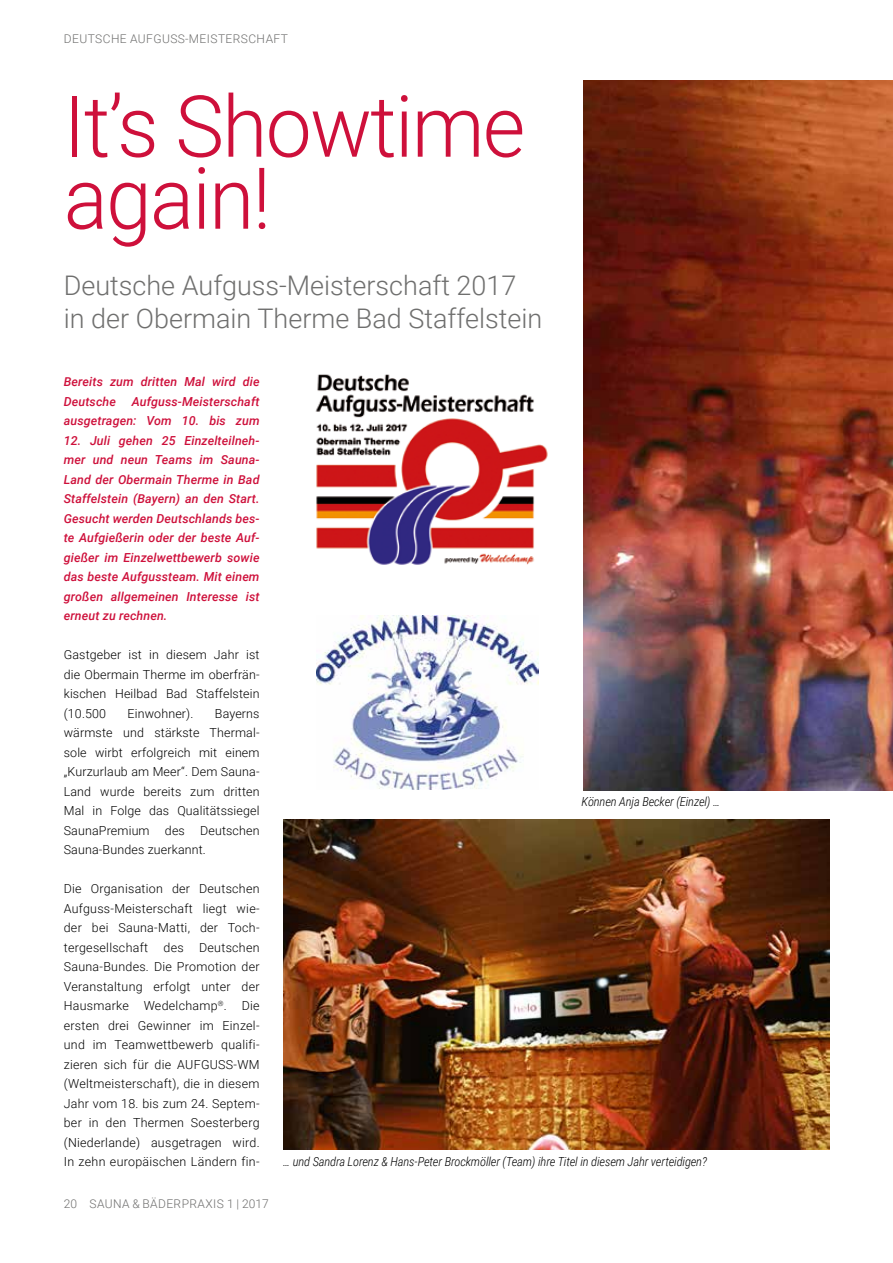
<style>
.page{position:relative;width:893px;height:1263px;background:#fff}
.page>*{position:absolute;margin:0;border:0;box-sizing:border-box;transform-origin:0 0}
.t1{font:300 85.5px/72px "Roboto";letter-spacing:-.02em;color:#ce103b;scale:.96 1}
.t2{font:300 27px/32.4px "Roboto";color:#6f6f6e}
.t3{font:300 12.45px/19.5px "Roboto";letter-spacing:.01em;color:#000;text-align:justify}
.t4{font:italic 500 12.45px/19.5px "Roboto";letter-spacing:.01em;color:#ce103b}
.t5{font:italic 300 12.45px "Roboto Condensed";letter-spacing:-.01em;color:#000}
.t6{font:300 12px "Roboto";letter-spacing:.035em;color:#6f6f6e}
</style>
<div class="page">
<img style="left:583px;top:81px;width:310px;height:710px">
<img style="left:283px;top:820px;width:546px;height:330px">
<img style="left:315px;top:374px;width:233px;height:191px">
<img style="left:317px;top:616px;width:221px;height:173px">
<p class="t6" style="left:64px;top:30px;width:226px">DEUTSCHE AUFGUSS-MEISTERSCHAFT</p>
<h1 class="t1" style="left:64px;top:87px;width:482px">It’s Showtime again!</h1>
<h2 class="t2" style="left:64px;top:268px;width:480px">Deutsche Aufguss-Meisterschaft 2017 in der Obermain Therme Bad Staffelstein</h2>
<p class="t4" style="left:64px;top:371px;width:197px">Bereits zum dritten Mal wird die<br>Deutsche</p>
<p class="t4" style="left:64px;top:391px;width:197px;text-align:right">Aufguss-Meisterschaft ausgetragen: Vom 10. bis zum</p>
<p class="t4" style="left:64px;top:430px;width:197px;text-align:justify">12. Juli gehen 25 Einzelteilneh&shy;mer und neun Teams im Sauna-Land der Obermain Therme in Bad Staffelstein (Bayern) an den Start.<br>Gesucht werden Deutschlands bes&shy;te Aufgießerin oder der beste Auf&shy;gießer im Einzelwettbewerb sowie das beste Aufgussteam. Mit einem großen allgemeinen Interesse ist erneut zu rechnen.</p>
<p class="t3" style="left:64px;top:644px;width:197px">Gastgeber ist in diesem Jahr ist die Obermain Therme im oberfrän&shy;kischen Heilbad Bad Staffelstein (10.500</p>
<p class="t3" style="left:128px;top:703px;width:67px">Einwohner).</p>
<p class="t3" style="left:64px;top:703px;width:197px;text-indent:151px">Bayerns wärmste und stärkste Thermal&shy;sole wirbt erfolgreich mit einem „Kurzurlaub am Meer“. Dem Sauna-Land wurde bereits zum dritten Mal in Folge das Qualitätssiegel SaunaPremium des Deutschen Sauna-Bundes zuerkannt.</p>
<p class="t3" style="left:64px;top:878px;width:197px">Die Organisation der Deutschen Aufguss-Meisterschaft liegt wie&shy;der bei Sauna-Matti, der Toch&shy;tergesellschaft des Deutschen Sauna-Bundes. Die Promotion der Veranstaltung erfolgt unter der Hausmarke Wedelchamp<sup>®</sup>. Die ersten drei Gewinner im Einzel&shy;und im Teamwettbewerb qualifi&shy;zieren sich für die AUFGUSS-WM (Weltmeisterschaft), die in diesem Jahr vom 18. bis zum 24. Septem&shy;ber in den Thermen Soesterberg (Niederlande) ausgetragen wird.<br>In zehn europäischen Ländern fin-</p>
<p class="t6" style="left:64px;top:1195px;width:207px">20 SAUNA &amp; BÄDERPRAXIS 1 | 2017</p>
<p class="t5" style="left:582px;top:793px;width:140px">Können Anja Becker (Einzel) …</p>
<p class="t5" style="left:283px;top:1152px;width:425px">… und Sandra Lorenz &amp; Hans-Peter Brockmöller (Team) ihre Titel in diesem Jahr verteidigen?</p>
</div>
